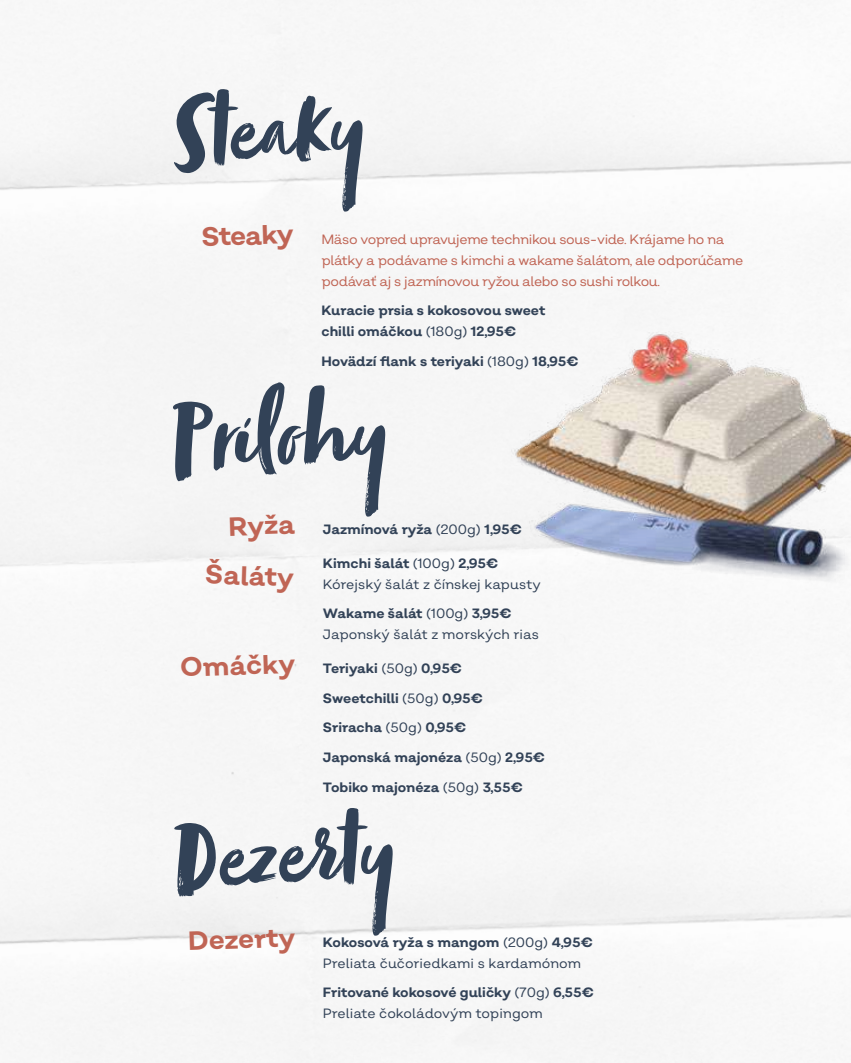
<style>
.page{position:relative;width:851px;height:1063px;background:#fff}
.page>*{position:absolute;margin:0;border:0;box-sizing:border-box;transform-origin:0 0}
.t1{font:105.9px "Zooja Pro";color:#324257}
.t2{font:700 26.4px "Salvatore";color:#c06555}
.t3{font:13.5px/21px "Salvatore";color:#324257}
.t4{font:700 13.5px/29.5px "Salvatore";color:#324257}
.t5{font:13.5px/21px "Salvatore";letter-spacing:-.03em;color:#c06555}
.s1{font-weight:400}
.s2{font-weight:700}
</style>
<div class="page">
<img style="left:494px;top:260px;width:356px;height:383px">
<h1 class="t1" style="left:168px;top:71px;width:195px;rotate:-3deg">Steaky</h1>
<h2 class="t2" style="left:201px;top:220px;width:94px;rotate:-2deg">Steaky</h2>
<p class="t5" style="left:321px;top:228px;width:423px">Mäso vopred upravujeme technikou sous-vide. Krájame ho na plátky a podávame s kimchi a wakame šalátom, ale odporúčame podávať aj s jazmínovou ryžou alebo so sushi rolkou.</p>
<p class="t4" style="left:321px;top:300px;width:225px;line-height:21px">Kuracie prsia s kokosovou sweet chilli omáčkou <span class="s1">(180g)</span> 12,95€</p>
<p class="t4" style="left:321px;top:346px;width:259px">Hovädzí flank s teriyaki <span class="s1">(180g)</span> 18,95€</p>
<h1 class="t1" style="left:168px;top:377px;width:217px;rotate:-3deg">Prílohy</h1>
<h2 class="t2" style="left:228px;top:509px;width:68px;rotate:-2deg">Ryža</h2>
<p class="t4" style="left:323px;top:515px;width:200px">Jazmínová ryža <span class="s1">(200g)</span> 1,95€</p>
<p class="t3" style="left:323px;top:552px;width:219px"><span class="s2">Kimchi šalát</span> (100g) <span class="s2">2,95€<br></span>Kórejský šalát z čínskej kapusty</p>
<p class="t3" style="left:323px;top:603px;width:218px"><span class="s2">Wakame šalát</span> (100g) <span class="s2">3,95€<br></span>Japonský šalát z morských rias</p>
<p class="t4" style="left:323px;top:654px;width:224px">Teriyaki <span class="s1">(50g)</span> 0,95€<br>Sweetchilli <span class="s1">(50g)</span> 0,95€<br>Sriracha <span class="s1">(50g)</span> 0,95€<br>Japonská majonéza <span class="s1">(50g)</span> 2,95€</p>
<p class="t4" style="left:323px;top:772px;width:201px">Tobiko majonéza <span class="s1">(50g)</span> 3,55€</p>
<h2 class="t2" style="left:206px;top:557px;width:90px;rotate:2deg">Šaláty</h2>
<h2 class="t2" style="left:179px;top:650px;width:117px;rotate:-2deg">Omáčky</h2>
<h1 class="t1" style="left:168px;top:797px;width:225px;rotate:-3deg">Dezerty</h1>
<h2 class="t2" style="left:187px;top:924px;width:108px;rotate:-2deg">Dezerty</h2>
<p class="t3" style="left:323px;top:931px;width:271px"><span class="s2">Kokosová ryža s mangom</span> (200g) <span class="s2">4,95€<br></span>Preliata čučoriedkami s kardamónom</p>
<p class="t3" style="left:323px;top:982px;width:272px"><span class="s2">Fritované kokosové guličky</span> (70g) <span class="s2">6,55€<br></span>Preliate čokoládovým topingom</p>
</div>
